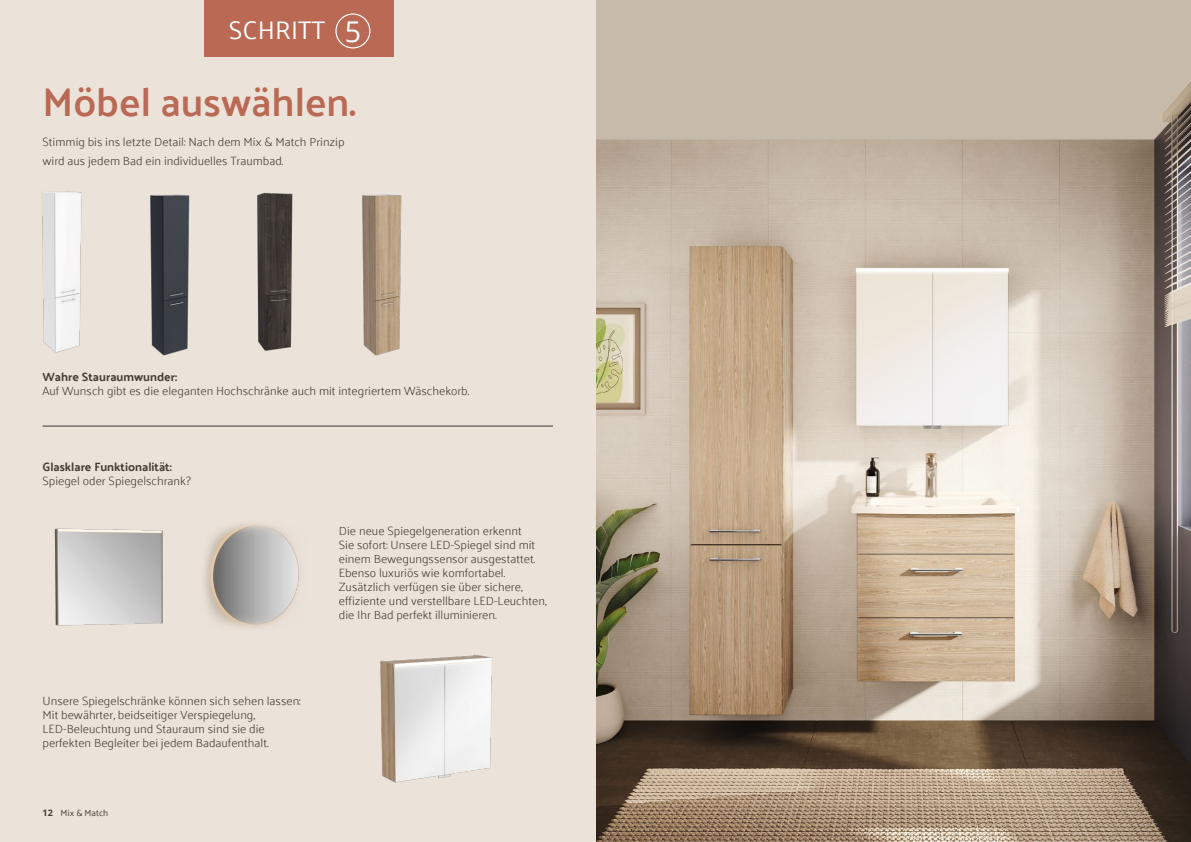
<style>
.page{position:relative;width:1191px;height:842px;background:#fff}
.page>*{position:absolute;margin:0;border:0;box-sizing:border-box;transform-origin:0 0}
.t1{font:600 40px "Palanquin";color:#b96954}
.t2{font:25.4px "Palanquin";color:#fff}
.t3{font:300 12px/14px "Palanquin";color:#453e38}
.t4{font:700 12px "Palanquin";color:#453e38}
.t5{font:9px "Palanquin";color:#453e38}
.s1{font-family:"Open Sans";font-size:28.6px}
.s2{font-family:"Open Sans";font-weight:700}
</style>
<div class="page">
<img style="left:595px;top:0;width:596px;height:842px">
<div style="left:0;top:0;width:595px;height:842px;background:#ebe2d9"></div>
<div style="left:204px;top:0;width:189px;height:57px;background:#b96954"></div>
<div style="left:335px;top:13px;width:35px;height:35px;border:1px solid #fff;border-radius:50%"></div>
<img style="left:42px;top:191px;width:40px;height:162px">
<img style="left:257px;top:192px;width:36px;height:159px">
<img style="left:150px;top:194px;width:40px;height:162px">
<img style="left:362px;top:194px;width:40px;height:162px">
<img style="left:380px;top:655px;width:113px;height:128px">
<img style="left:204px;top:524px;width:95px;height:104px">
<hr style="left:43px;top:426px;width:510px;height:1px;background:#373636">
<img style="left:54px;top:528px;width:109px;height:98px">
<h2 class="t2" style="left:229px;top:16px;width:134px">SCHRITT <span class="s1">5</span></h2>
<h1 class="t1" style="left:43px;top:79px;width:315px">Möbel auswählen.</h1>
<p class="t3" style="left:43px;top:133px;width:303px;line-height:19px">Stimmig bis ins letzte Detail: Nach dem Mix &amp; Match Prinzip wird aus jedem Bad ein individuelles Traumbad.</p>
<p class="t4" style="left:43px;top:369px;width:136px">Wahre Stauraumwunder:</p>
<p class="t3" style="left:43px;top:383px;width:428px">Auf Wunsch gibt es die eleganten Hochschränke auch mit integriertem Wäschekorb.</p>
<p class="t4" style="left:43px;top:460px;width:131px">Glasklare Funktionalität:</p>
<p class="t3" style="left:43px;top:474px;width:150px">Spiegel oder Spiegelschrank?</p>
<p class="t3" style="left:43px;top:694px;width:260px">Unsere Spiegelschränke können sich sehen lassen:<br>Mit bewährter, beidseitiger Verspiegelung, LED-Beleuchtung und Stauraum sind sie die perfekten Begleiter bei jedem Badaufenthalt.</p>
<p class="t5" style="left:43px;top:808px;width:67px"><span class="s2">12</span> Mix &amp; Match</p>
<p class="t3" style="left:339px;top:524px;width:209px">Die neue Spiegelgeneration erkennt<br>Sie sofort: Unsere LED-Spiegel sind mit einem Bewegungssensor ausgestattet.<br>Ebenso luxuriös wie komfortabel.<br>Zusätzlich verfügen sie über sichere, effiziente und verstellbare LED-Leuchten, die Ihr Bad perfekt illuminieren.</p>
</div>
